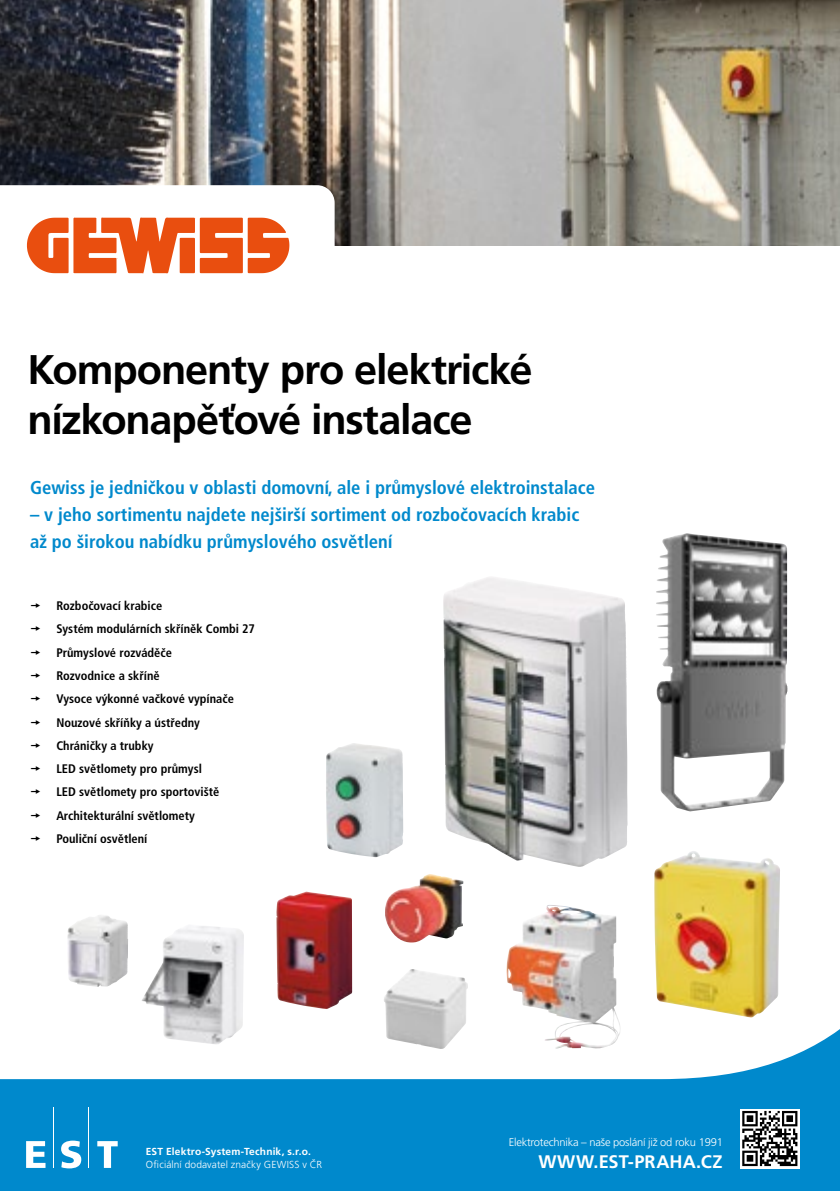
<style>
.page{position:relative;width:840px;height:1191px;background:#fff}
.page>*{position:absolute;margin:0;border:0;box-sizing:border-box;transform-origin:0 0}
.t1{font:700 41.4px/49.6px "Frutiger LT Pro";letter-spacing:-.025em;color:#000}
.t2{font:700 condensed 18.6px/26.8px "Frutiger LT Pro";color:#0089cc}
.t3{font:700 18.2px "Frutiger LT Pro";color:#fff}
.t4{font:700 condensed 12.4px "Frutiger LT Pro";color:#000}
.t5{font:300 11.2px "Frutiger LT Pro";letter-spacing:-.02em;color:#fff}
.t6{font:300 10.2px "Frutiger LT Pro";letter-spacing:.01em;color:#fff}
.t7{font:700 10.2px "Frutiger LT Pro";letter-spacing:.02em;color:#fff}
</style>
<div class="page">
<img style="left:443px;top:577px;width:184px;height:290px">
<img style="left:654px;top:851px;width:125px;height:163px">
<img style="left:0;top:0;width:839px;height:245px">
<svg style="left:0;top:185px;width:334px;height:89px"></svg>
<svg style="left:27px;top:218px;width:262px;height:55px"></svg>
<svg style="left:0;top:1014px;width:839px;height:177px;fill:#0089cc"></svg>
<svg style="left:739px;top:1108px;width:60px;height:60px"></svg>
<svg style="left:741px;top:1111px;width:56px;height:55px"></svg>
<svg style="left:26px;top:1141px;width:19px;height:27px"></svg>
<svg style="left:61px;top:1140px;width:20px;height:28px"></svg>
<svg style="left:97px;top:1141px;width:21px;height:27px"></svg>
<hr style="left:53px;top:1108px;width:1px;height:60px;background:#fff">
<hr style="left:89px;top:1108px;width:1px;height:60px;background:#fff">
<img style="left:276px;top:891px;width:76px;height:118px">
<img style="left:67px;top:915px;width:61px;height:72px">
<img style="left:505px;top:905px;width:117px;height:145px">
<img style="left:385px;top:874px;width:78px;height:68px">
<img style="left:141px;top:926px;width:103px;height:118px">
<img style="left:656px;top:533px;width:131px;height:278px">
<img style="left:383px;top:969px;width:84px;height:80px">
<img style="left:326px;top:743px;width:77px;height:114px">
<h1 class="t1" style="left:27px;top:345px;width:506px">Komponenty pro elektrické nízkonapěťové instalace</h1>
<h2 class="t2" style="left:30px;top:474px;width:566px">Gewiss je jedničkou v oblasti domovní, ale i průmyslové elektroinstalace</h2>
<h2 class="t2" style="left:30px;top:501px;width:550px">– v jeho sortimentu najdete nejširší sortiment od rozbočovacích krabic až po širokou nabídku průmyslového osvětlení</h2>
<p class="t4" style="left:30px;top:598px;width:134px">▼ Rozbočovací krabice</p>
<p class="t4" style="left:30px;top:621px;width:226px">▼ Systém modulárních skříněk Combi 27</p>
<p class="t4" style="left:30px;top:645px;width:143px">▼ Průmyslové rozváděče</p>
<p class="t4" style="left:30px;top:668px;width:131px">▼ Rozvodnice a skříně</p>
<p class="t4" style="left:30px;top:691px;width:205px">▼ Vysoce výkonné vačkové vypínače</p>
<p class="t4" style="left:30px;top:715px;width:171px">▼ Nouzové skříňky a ústředny</p>
<p class="t4" style="left:30px;top:738px;width:125px">▼ Chráničky a trubky</p>
<p class="t4" style="left:30px;top:761px;width:173px">▼ LED světlomety pro průmysl</p>
<p class="t4" style="left:30px;top:784px;width:191px">▼ LED světlomety pro sportoviště</p>
<p class="t4" style="left:30px;top:808px;width:166px">▼ Architekturální světlomety</p>
<p class="t4" style="left:30px;top:831px;width:119px">▼ Pouliční osvětlení</p>
<p class="t5" style="left:508px;top:1135px;width:215px">Elektrotechnika – naše poslání již od roku 1991</p>
<p class="t7" style="left:146px;top:1145px;width:166px">EST Elektro-System-Technik, s.r.o.</p>
<p class="t6" style="left:146px;top:1159px;width:177px">Oficiální dodavatel značky GEWISS v ČR</p>
<h3 class="t3" style="left:538px;top:1151px;width:185px">WWW.EST-PRAHA.CZ</h3>
</div>
